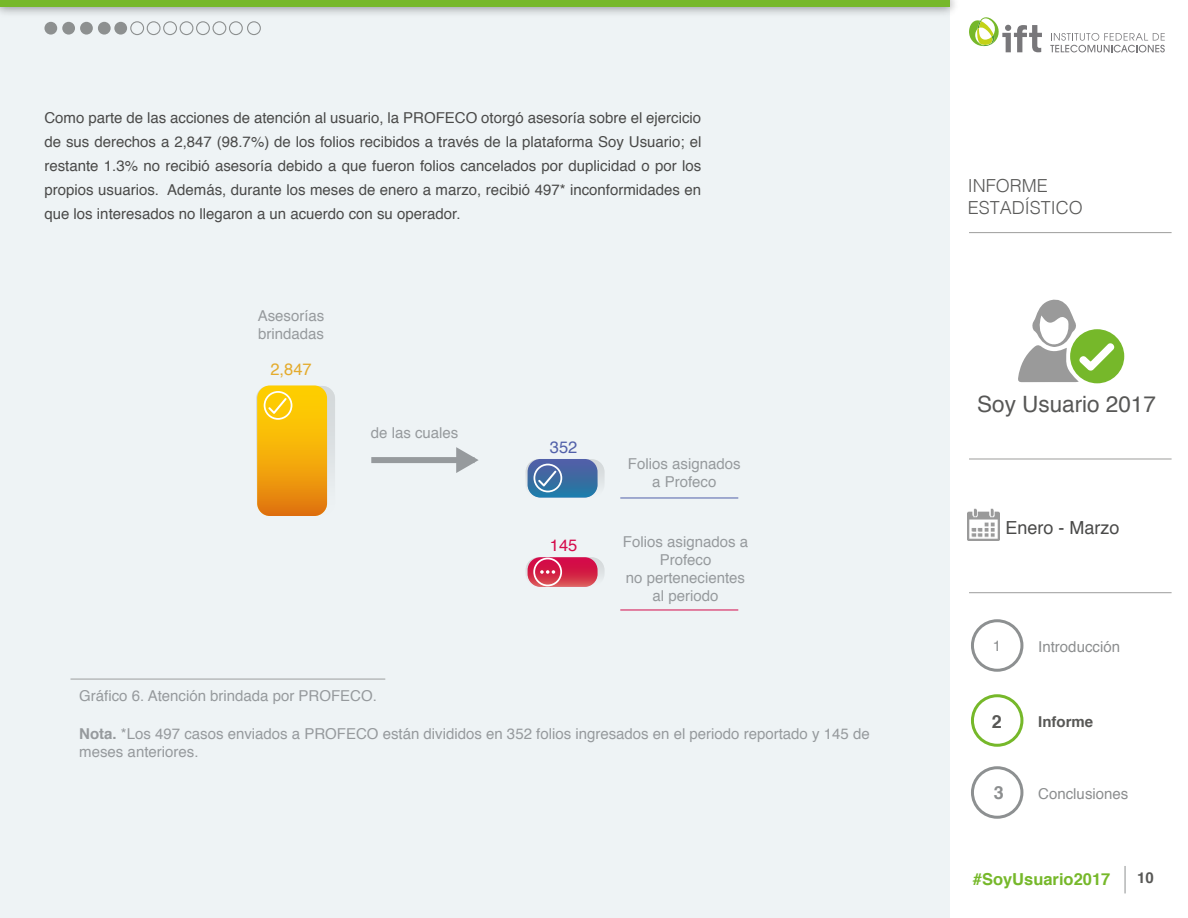
<style>
.page{position:relative;width:1188px;height:918px;background:#fff}
.page>*{position:absolute;margin:0;border:0;box-sizing:border-box;transform-origin:0 0}
.t1{font:22.5px "Helvetica";color:#575756}
.t2{font:300 18px/21.6px "Helvetica";color:#5a5a59}
.t3{font:18px "Helvetica";color:#4a4a49}
.t4{font:700 18px "Helvetica";color:#585856}
.t5{font:700 18px "Helvetica";color:#8c8e8f}
.t6{font:700 16.5px "Helvetica";color:#76b82a}
.t7{font:16.5px "Helvetica";color:#e4ab2c}
.t8{font:16.5px "Helvetica";color:#d50b4b}
.t9{font:16.5px "Helvetica";color:#5160a9}
.t10{font:15px/24px "Helvetica";color:#4a4a49;text-align:justify}
.t11{font:15px/18px "Helvetica";color:#969a9d}
.t12{font:15px "Helvetica";color:#8c8e8f}
.t13{font:700 15px "Helvetica";color:#585856}
.s1{font-weight:700}
</style>
<div class="page">
<div style="left:0;top:0;width:950px;height:918px;background:#eef3f5"></div>
<div style="left:0;top:0;width:950px;height:7px;background:#76b82a"></div>
<div style="left:971px;top:619px;width:52px;height:53px;border:3px solid #8d9091;border-radius:50%"></div>
<div style="left:971px;top:694px;width:52px;height:53px;border:3px solid #76b82a;border-radius:50%"></div>
<div style="left:971px;top:766px;width:52px;height:53px;border:3px solid #8d9091;border-radius:50%"></div>
<svg style="left:1125px;top:866px;width:1px;height:27px"></svg>
<svg style="left:1050px;top:33px;width:115px;height:19px"></svg>
<svg style="left:969px;top:17px;width:73px;height:35px"></svg>
<hr style="left:969px;top:232px;width:203px;height:1px;background:#9d9d9c">
<hr style="left:969px;top:592px;width:203px;height:1px;background:#9d9d9c">
<hr style="left:969px;top:459px;width:203px;height:1px;background:#9d9d9c">
<img style="left:968px;top:509px;width:32px;height:32px">
<div style="left:1070px;top:329px;width:54px;height:54px;background:#76b82a;border-radius:50%"></div>
<svg style="left:1018px;top:300px;width:99px;height:82px"></svg>
<div style="left:44px;top:22px;width:13px;height:13px;background:#8d9090;border-radius:50%"></div>
<div style="left:130px;top:21px;width:14px;height:14px;border:1px solid #8d9090;border-radius:50%"></div>
<div style="left:147px;top:21px;width:14px;height:14px;border:1px solid #8d9090;border-radius:50%"></div>
<div style="left:163px;top:21px;width:14px;height:14px;border:1px solid #8d9090;border-radius:50%"></div>
<div style="left:180px;top:21px;width:13px;height:14px;border:1px solid #8d9090;border-radius:50%"></div>
<div style="left:196px;top:21px;width:14px;height:14px;border:1px solid #8d9090;border-radius:50%"></div>
<div style="left:212px;top:21px;width:14px;height:14px;border:1px solid #8d9090;border-radius:50%"></div>
<div style="left:229px;top:21px;width:14px;height:14px;border:1px solid #8d9090;border-radius:50%"></div>
<div style="left:114px;top:22px;width:13px;height:13px;background:#8d9090;border-radius:50%"></div>
<div style="left:62px;top:22px;width:13px;height:13px;background:#8d9090;border-radius:50%"></div>
<div style="left:80px;top:22px;width:13px;height:13px;background:#8d9090;border-radius:50%"></div>
<div style="left:98px;top:22px;width:13px;height:13px;background:#8d9090;border-radius:50%"></div>
<svg style="left:371px;top:447px;width:108px;height:26px"></svg>
<hr style="left:70px;top:679px;width:315px;height:1px;background:#9c9e9e">
<svg style="left:256px;top:385px;width:79px;height:131px;background:#f1b42a"></svg>
<svg style="left:526px;top:557px;width:78px;height:30px;background:#da5773"></svg>
<svg style="left:526px;top:459px;width:78px;height:38px;background:#6087b4"></svg>
<hr style="left:620px;top:498px;width:118px;height:1px;background:#5160a9">
<hr style="left:620px;top:610px;width:118px;height:1px;background:#d50b4b">
<div style="left:247px;top:21px;width:14px;height:14px;border:1px solid #8d9090;border-radius:50%"></div>
<p class="t10" style="left:44px;top:106px;width:658px">Como parte de las acciones de atención al usuario, la PROFECO otorgó asesoría sobre el ejercicio de sus derechos a 2,847 (98.7%) de los folios recibidos a través de la plataforma Soy Usuario; el restante 1.3% no recibió asesoría debido a que fueron folios cancelados por duplicidad o por los propios usuarios. Además, durante los meses de enero a marzo, recibió 497* inconformidades en que los interesados no llegaron a un acuerdo con su operador.</p>
<p class="t11" style="left:258px;top:307px;width:68px">Asesorías brindadas</p>
<p class="t7" style="left:270px;top:356px;width:43px">2,847</p>
<p class="t11" style="left:371px;top:424px;width:89px">de las cuales</p>
<p class="t9" style="left:550px;top:434px;width:29px">352</p>
<p class="t11" style="left:628px;top:455px;width:114px;text-align:center">Folios asignados a Profeco</p>
<p class="t8" style="left:550px;top:533px;width:29px">145</p>
<p class="t11" style="left:623px;top:533px;width:127px;text-align:center">Folios asignados a<br>Profeco<br>no pertenecientes al periodo</p>
<p class="t11" style="left:79px;top:687px;width:299px">Gráfico 6. Atención brindada por PROFECO.</p>
<p class="t11" style="left:79px;top:726px;width:792px"><span class="s1">Nota.</span> *Los 497 casos enviados a PROFECO están divididos en 352 folios ingresados en el periodo reportado y 145 de meses anteriores.</p>
<p class="t2" style="left:968px;top:174px;width:117px">INFORME<br>ESTADÍSTICO</p>
<h1 class="t1" style="left:977px;top:386px;width:180px">Soy Usuario 2017</h1>
<p class="t3" style="left:1005px;top:513px;width:116px">Enero - Marzo</p>
<p class="t12" style="left:993px;top:634px;width:10px">1</p>
<p class="t12" style="left:1038px;top:636px;width:83px">Introducción</p>
<p class="t4" style="left:992px;top:707px;width:12px">2</p>
<p class="t5" style="left:994px;top:779px;width:12px">3</p>
<p class="t13" style="left:1038px;top:710px;width:57px">Informe</p>
<p class="t12" style="left:1038px;top:782px;width:92px">Conclusiones</p>
<p class="t6" style="left:973px;top:866px;width:139px">#SoyUsuario2017</p>
<p class="t13" style="left:1137px;top:866px;width:18px">10</p>
</div>
